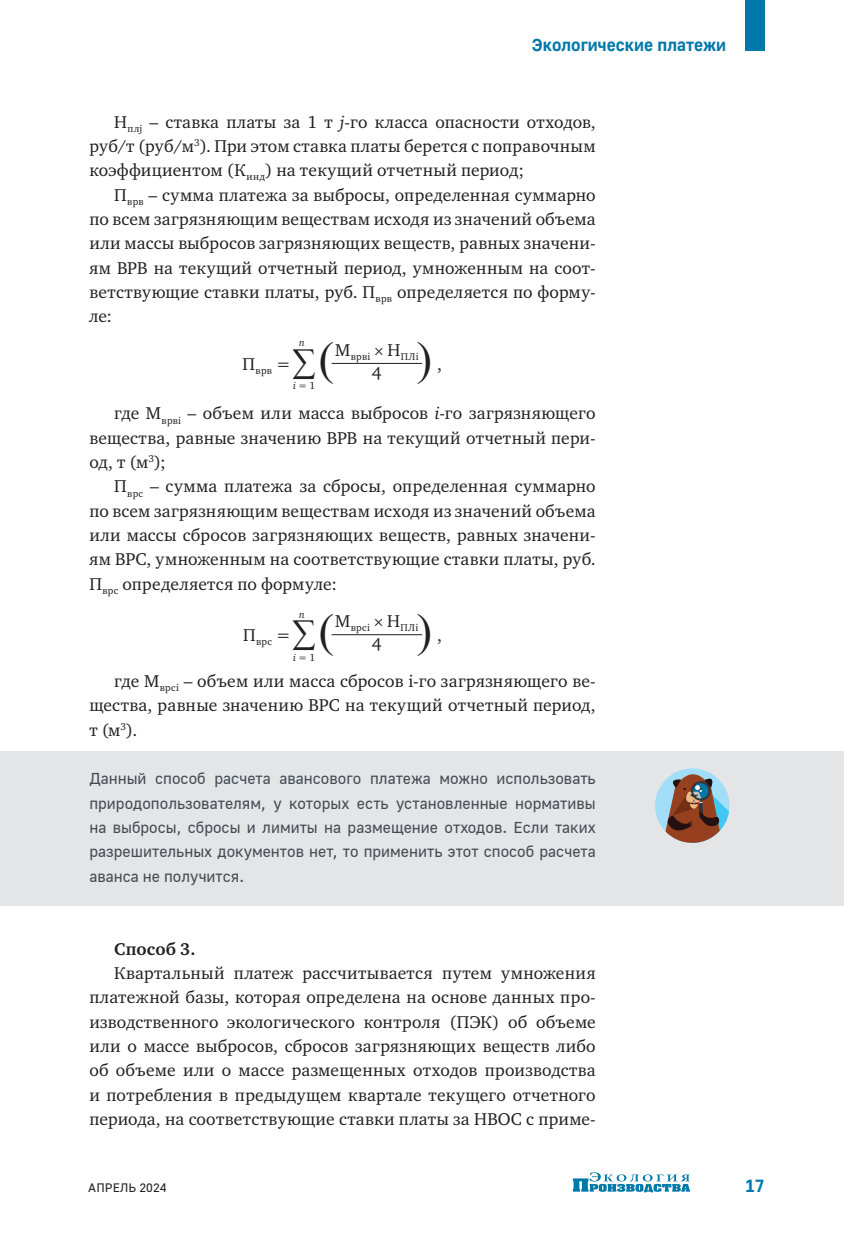
<style>
.page{position:relative;width:844px;height:1241px;background:#fff}
.page>*{position:absolute;margin:0;border:0;box-sizing:border-box;transform-origin:0 0}
.Текст{font:45.68px "Times New Roman";color:#231f20}
.Текст-2{font:32.2px "Times New Roman";color:#231f20}
.Текст-3{font:17.5px/24.3px "Charter C";letter-spacing:.015em;color:#231f20;text-align:justify}
.t1{font:700 17.5px "Golos UI";color:#0078aa}
.Подзаголовок_3{font:700 17.5px "Charter C";letter-spacing:.01em;color:#231f20}
.Подвал_в_тексте{font:15.75px/24.3px "Golos UI";color:#424b53;text-align:justify}
.t2{font:12.25px "Golos UI";letter-spacing:.01em;color:#231f20}
.Текст-4{font:10.15px "Charter C";letter-spacing:.025em;color:#231f20}
.Текст-5{font:italic 10.15px "Charter C";color:#231f20}
.s1{font-style:italic}
</style>
<div class="page">
<div style="left:0;top:751px;width:843px;height:154px;background:#e4e5e7"></div>
<hr style="left:331px;top:363px;width:91px;height:1px;background:#231f20">
<hr style="left:331px;top:634px;width:91px;height:1px;background:#231f20">
<div style="left:655px;top:768px;width:74px;height:74px;background:#a2def8;border-radius:50%"></div>
<svg style="left:665px;top:768px;width:63px;height:74px"></svg>
<svg style="left:572px;top:1172px;width:118px;height:20px"></svg>
<div style="left:744px;top:0;width:20px;height:51px;background:#0078aa"></div>
<p class="t1" style="left:532px;top:34px;width:196px">Экологические платежи</p>
<p class="Текст-3" style="left:89px;top:110px;width:508px;text-indent:25px">Н<sub>плj</sub> – ставка платы за 1 т <span class="s1">j</span>-го класса опасности отходов, руб/т (руб/м<sup>3</sup>). При этом ставка платы берется с поправочным коэффициентом (К<sub>инд</sub>) на текущий отчетный период;</p>
<p class="Текст-3" style="left:89px;top:183px;width:507px;text-indent:25px">П<sub>врв</sub> – сумма платежа за выбросы, определенная суммарно по всем загрязняющим веществам исходя из значений объема или массы выбросов загрязняющих веществ, равных значени&shy;ям ВРВ на текущий отчетный период, умноженным на соот&shy;ветствующие ставки платы, руб. П<sub>врв</sub> определяется по форму&shy;ле:</p>
<p class="Текст-4" style="left:242px;top:365px;width:50px"><sup>П</sup>врв <sup>=</sup></p>
<p class="Текст-3" style="left:437px;top:352px;width:6px">,</p>
<p class="Текст-5" style="left:299px;top:337px;width:7px">n</p>
<p class="Текст-4" style="left:293px;top:380px;width:23px"><span class="s1">i</span> = 1</p>
<p class="Текст-2" style="left:292px;top:338px;width:24px">∑</p>
<p class="Текст" style="left:319px;top:327px;width:17px">(</p>
<p class="Текст" style="left:416px;top:327px;width:17px">)</p>
<p class="Текст-4" style="left:335px;top:350px;width:85px"><sup>M</sup>врвi <sup>×</sup> <sup>H</sup>ПЛi</p>
<p class="Текст-3" style="left:372px;top:360px;width:11px">4</p>
<p class="Текст-3" style="left:89px;top:401px;width:507px;text-indent:25px">где М<sub>врвi</sub> – объем или масса выбросов <span class="s1">i</span>-го загрязняющего вещества, равные значению ВРВ на текущий отчетный пери&shy;од, т (м<sup>3</sup>);</p>
<p class="Текст-3" style="left:89px;top:474px;width:507px;text-indent:25px">П<sub>врс</sub> – сумма платежа за сбросы, определенная суммарно по всем загрязняющим веществам исходя из значений объема или массы сбросов загрязняющих веществ, равных значени&shy;ям ВРС, умноженным на соответствующие ставки платы, руб.<br>П<sub>врc</sub> определяется по формуле:</p>
<p class="Текст-4" style="left:243px;top:636px;width:49px"><sup>П</sup>врc <sup>=</sup></p>
<p class="Текст-3" style="left:437px;top:623px;width:6px">,</p>
<p class="Текст-5" style="left:299px;top:608px;width:7px">n</p>
<p class="Текст-4" style="left:293px;top:651px;width:23px"><span class="s1">i</span> = 1</p>
<p class="Текст-2" style="left:292px;top:609px;width:24px">∑</p>
<p class="Текст" style="left:319px;top:598px;width:17px">(</p>
<p class="Текст" style="left:416px;top:598px;width:17px">)</p>
<p class="Текст-4" style="left:335px;top:622px;width:85px"><sup>M</sup>врci <sup>×</sup> <sup>H</sup>ПЛi</p>
<p class="Текст-3" style="left:372px;top:631px;width:11px">4</p>
<p class="Текст-3" style="left:89px;top:669px;width:507px;text-indent:25px">где М<sub>врсi</sub> – объем или масса сбросов i-го загрязняющего ве&shy;щества, равные значению ВРС на текущий отчетный период, т (м<sup>3</sup>).</p>
<p class="Подвал_в_тексте" style="left:89px;top:766px;width:507px">Данный способ расчета авансового платежа можно использовать природопользователям, у которых есть установленные нормативы на выбросы, сбросы и лимиты на размещение отходов. Если таких разрешительных документов нет, то применить этот способ расчета аванса не получится.</p>
<p class="Подзаголовок_3" style="left:114px;top:938px;width:83px">Способ 3.</p>
<p class="Текст-3" style="left:89px;top:960px;width:508px;text-indent:25px">Квартальный платеж рассчитывается путем умножения платежной базы, которая определена на основе данных про&shy;изводственного экологического контроля (ПЭК) об объеме или о массе выбросов, сбросов загрязняющих веществ либо об объеме или о массе размещенных отходов производства и потребления в предыдущем квартале текущего отчетного периода, на соответствующие ставки платы за НВОС с приме-</p>
<p class="t2" style="left:88px;top:1180px;width:80px">АПРЕЛЬ 2024</p>
<p class="t1" style="left:745px;top:1175px;width:21px">17</p>
</div>
